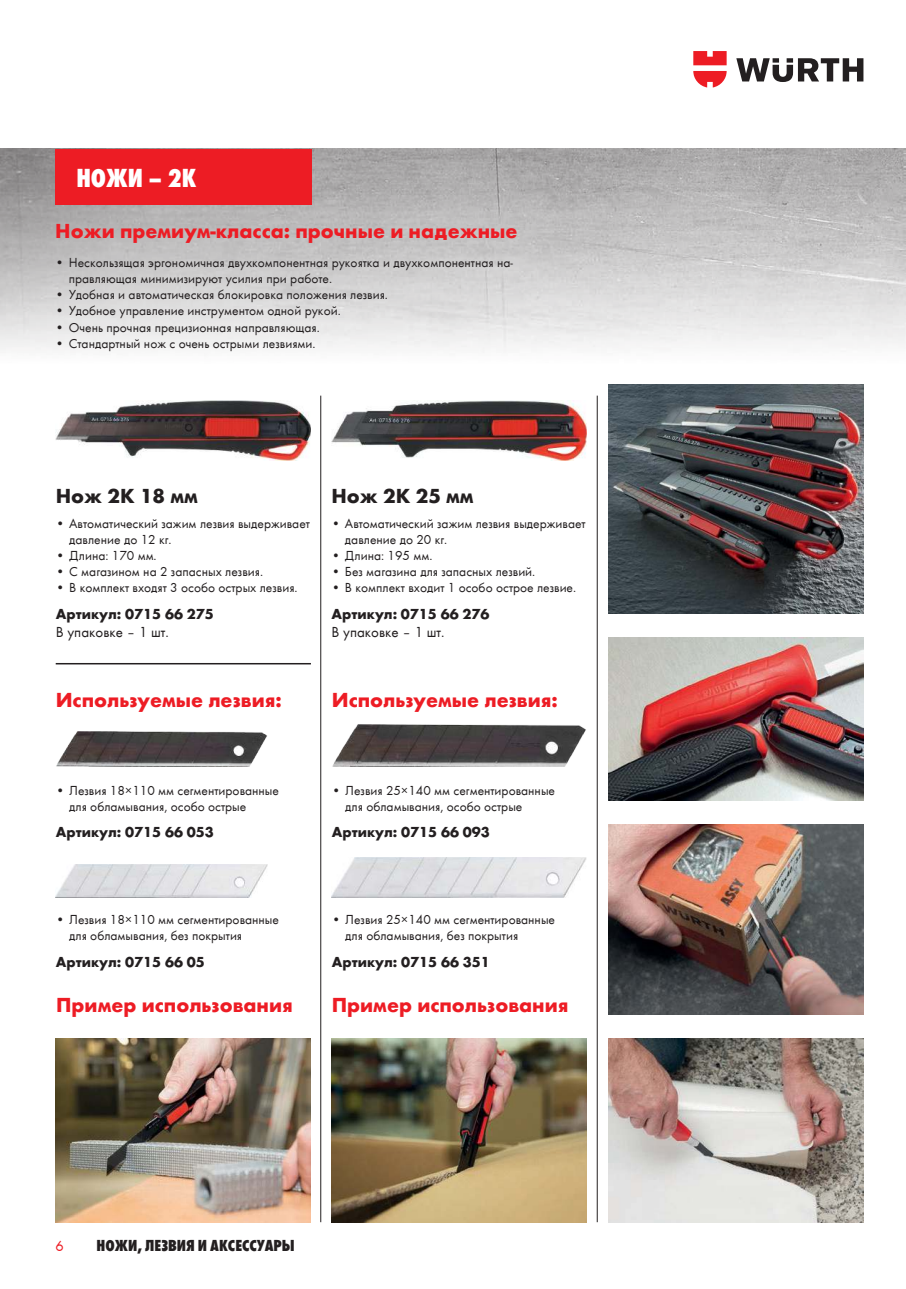
<style>
.page{position:relative;width:906px;height:1289px;background:#fff}
.page>*{position:absolute;margin:0;border:0;box-sizing:border-box;transform-origin:0 0}
.t1{font:27px "Wuerth Extra Bold Cond Caps";color:#fff}
.t2{font:700 21px "Wuerth";color:#ed1c24}
.t3{font:700 21px "Wuerth";color:#231f20}
.t4{font:16.5px "Wuerth Extra Bold Cond Caps";color:#231f20}
.t5{font:700 15px "Wuerth";color:#231f20}
.t6{font:15px "Wuerth";color:#231f20}
.t7{font:15px "Wuerth";color:#ed1c24}
.t8{font:13.5px/16.2px "Wuerth";color:#231f20}
</style>
<div class="page">
<img style="left:0;top:149px;width:905px;height:204px">
<div style="left:55px;top:149px;width:256px;height:55px;background:#ed1c24"></div>
<hr style="left:56px;top:663px;width:255px;height:1px;background:#231f20">
<img style="left:55px;top:400px;width:255px;height:60px">
<img style="left:332px;top:400px;width:255px;height:60px">
<img style="left:56px;top:731px;width:211px;height:35px">
<img style="left:332px;top:724px;width:254px;height:42px">
<img style="left:56px;top:864px;width:212px;height:33px">
<img style="left:332px;top:857px;width:254px;height:40px">
<svg style="left:736px;top:58px;width:127px;height:24px"></svg>
<svg style="left:693px;top:51px;width:33px;height:36px"></svg>
<hr style="left:597px;top:395px;width:1px;height:827px;background:#231f20">
<hr style="left:320px;top:395px;width:1px;height:827px;background:#231f20">
<img style="left:608px;top:1038px;width:255px;height:184px">
<img style="left:55px;top:1038px;width:255px;height:184px">
<img style="left:608px;top:824px;width:255px;height:190px">
<img style="left:332px;top:1038px;width:255px;height:184px">
<img style="left:608px;top:637px;width:255px;height:163px">
<img style="left:608px;top:385px;width:255px;height:228px">
<h1 class="t1" style="left:76px;top:159px;width:122px">Ножи – 2К</h1>
<h2 class="t2" style="left:55px;top:215px;width:463px">Ножи премиум-класса: прочные и надежные</h2>
<p class="t8" style="left:69px;top:253px;width:445px;text-indent:-14px">• Нескользящая эргономичная двухкомпонентная рукоятка и двухкомпонентная на&shy;правляющая минимизируют усилия при работе.</p>
<p class="t8" style="left:55px;top:286px;width:334px">• Удобная и автоматическая блокировка положения лезвия.</p>
<p class="t8" style="left:55px;top:302px;width:287px">• Удобное управление инструментом одной рукой.</p>
<p class="t8" style="left:55px;top:318px;width:266px">• Очень прочная прецизионная направляющая.</p>
<p class="t8" style="left:55px;top:334px;width:262px">• Стандартный нож с очень острыми лезвиями.</p>
<h2 class="t3" style="left:56px;top:480px;width:144px">Нож 2К 18 мм</h2>
<p class="t8" style="left:69px;top:514px;width:242px;text-indent:-14px">• Автоматический зажим лезвия выдерживает давление до 12 кг.</p>
<p class="t8" style="left:56px;top:547px;width:102px">• Длина: 170 мм.</p>
<p class="t8" style="left:56px;top:563px;width:209px">• С магазином на 2 запасных лезвия.</p>
<p class="t8" style="left:56px;top:579px;width:243px">• В комплект входят 3 особо острых лезвия.</p>
<p class="t5" style="left:56px;top:603px;width:159px">Артикул: 0715 66 275</p>
<p class="t6" style="left:56px;top:621px;width:115px">В упаковке – 1 шт.</p>
<h2 class="t2" style="left:56px;top:684px;width:227px">Используемые лезвия:</h2>
<h2 class="t3" style="left:331px;top:480px;width:144px">Нож 2К 25 мм</h2>
<p class="t8" style="left:345px;top:514px;width:242px;text-indent:-14px">• Автоматический зажим лезвия выдерживает давление до 20 кг.</p>
<p class="t8" style="left:331px;top:547px;width:102px">• Длина: 195 мм.</p>
<p class="t8" style="left:331px;top:563px;width:205px">• Без магазина для запасных лезвий.</p>
<p class="t8" style="left:331px;top:579px;width:246px">• В комплект входит 1 особо острое лезвие.</p>
<p class="t5" style="left:331px;top:603px;width:159px">Артикул: 0715 66 276</p>
<p class="t6" style="left:331px;top:621px;width:115px">В упаковке – 1 шт.</p>
<h2 class="t2" style="left:332px;top:684px;width:227px">Используемые лезвия:</h2>
<p class="t8" style="left:69px;top:781px;width:211px;text-indent:-14px">• Лезвия 18×110 мм сегментированные для обламывания, особо острые</p>
<p class="t5" style="left:56px;top:821px;width:159px">Артикул: 0715 66 053</p>
<p class="t8" style="left:345px;top:781px;width:211px;text-indent:-14px">• Лезвия 25×140 мм сегментированные для обламывания, особо острые</p>
<p class="t5" style="left:332px;top:821px;width:159px">Артикул: 0715 66 093</p>
<p class="t8" style="left:69px;top:911px;width:211px;text-indent:-14px">• Лезвия 18×110 мм сегментированные для обламывания, без покрытия</p>
<p class="t5" style="left:56px;top:950px;width:150px">Артикул: 0715 66 05</p>
<p class="t8" style="left:345px;top:911px;width:211px;text-indent:-14px">• Лезвия 25×140 мм сегментированные для обламывания, без покрытия</p>
<p class="t5" style="left:332px;top:950px;width:159px">Артикул: 0715 66 351</p>
<h2 class="t2" style="left:56px;top:989px;width:238px">Пример использования</h2>
<h2 class="t2" style="left:332px;top:989px;width:238px">Пример использования</h2>
<p class="t7" style="left:55px;top:1236px;width:10px">6</p>
<p class="t4" style="left:97px;top:1233px;width:200px">Ножи, лезвия и аксессуары</p>
</div>
